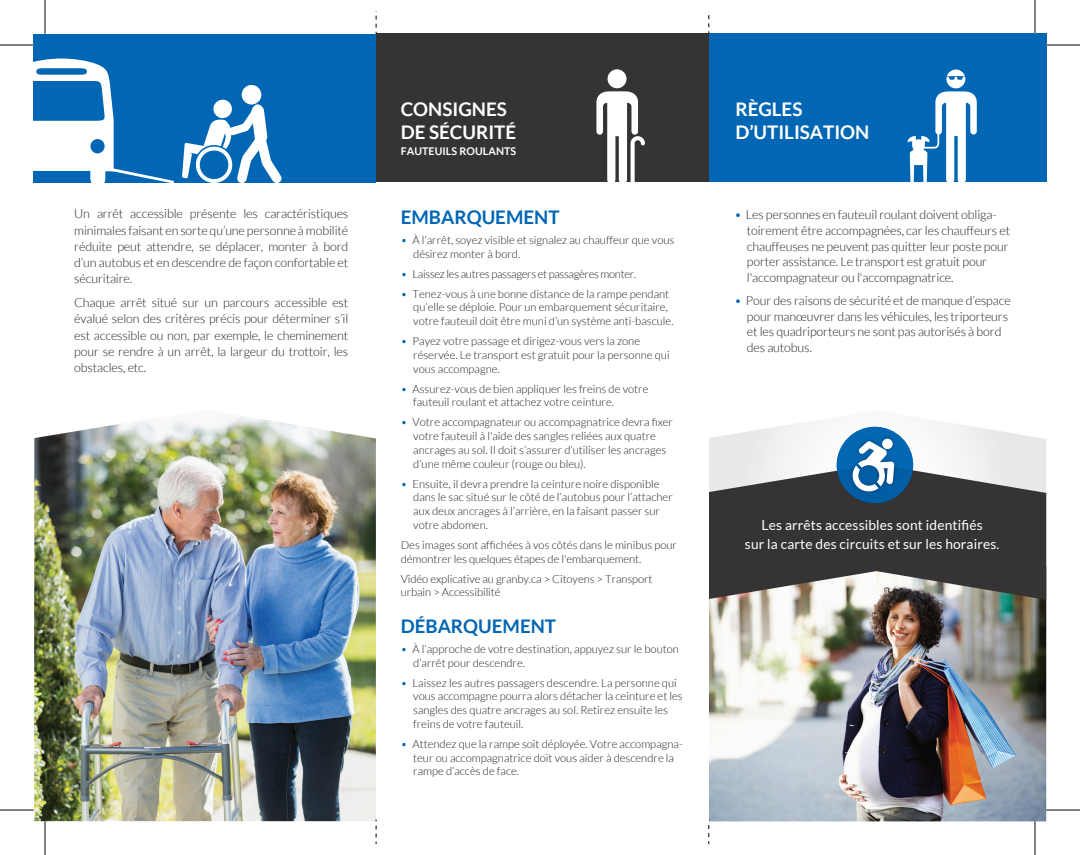
<style>
.page{position:relative;width:1080px;height:855px;background:#fff}
.page>*{position:absolute;margin:0;border:0;box-sizing:border-box;transform-origin:0 0}
.t1{font:700 18.75px/22.5px "Lato";color:#fff}
.t2{font:700 18.75px "Lato";color:#0166b3}
.t3{font:13.75px/18.8px "Lato";letter-spacing:.01em;color:#fff;text-align:center}
.t4{font:300 12.5px/16.2px "Lato";letter-spacing:-.01em;color:#231f20}
.t5{font:300 11.25px/13.8px "Lato";color:#231f20}
.t6{font:300 11.25px "Lato";letter-spacing:-.03em;color:#231f20}
.t7{font:700 10.62px "Lato";letter-spacing:.005em;color:#fff}
.s1{color:#0166b3}
</style>
<div class="page">
<svg style="left:709px;top:420px;width:337px;height:44px"></svg>
<img style="left:34px;top:416px;width:342px;height:405px">
<img style="left:709px;top:600px;width:337px;height:221px">
<div style="left:34px;top:34px;width:342px;height:148px;background:#0166b3"></div>
<div style="left:709px;top:34px;width:337px;height:148px;background:#0166b3"></div>
<svg style="left:908px;top:70px;width:69px;height:112px"></svg>
<svg style="left:33px;top:58px;width:141px;height:125px"></svg>
<div style="left:376px;top:34px;width:333px;height:148px;background:#363334"></div>
<svg style="left:709px;top:464px;width:337px;height:136px;background:#595757"></svg>
<svg style="left:837px;top:427px;width:76px;height:76px"></svg>
<img style="left:847px;top:433px;width:53px;height:65px">
<svg style="left:851px;top:441px;width:43px;height:52px"></svg>
<div style="left:882px;top:439px;width:11px;height:10px;background:#fff;border-radius:50%"></div>
<svg style="left:596px;top:91px;width:49px;height:91px"></svg>
<div style="left:608px;top:69px;width:19px;height:19px;background:#fff;border-radius:50%"></div>
<svg style="left:709px;top:11px;width:1px;height:22px"></svg>
<svg style="left:709px;top:819px;width:1px;height:25px"></svg>
<svg style="left:376px;top:11px;width:1px;height:23px"></svg>
<svg style="left:376px;top:820px;width:1px;height:24px"></svg>
<div style="left:242px;top:85px;width:19px;height:20px;background:#fff;border-radius:50%"></div>
<svg style="left:182px;top:99px;width:100px;height:84px"></svg>
<hr style="left:0;top:45px;width:34px;height:1px;background:#000">
<hr style="left:1046px;top:45px;width:34px;height:1px;background:#000">
<hr style="left:0;top:810px;width:34px;height:1px;background:#000">
<hr style="left:1046px;top:810px;width:34px;height:1px;background:#000">
<hr style="left:45px;top:0;width:1px;height:34px;background:#000">
<hr style="left:45px;top:821px;width:1px;height:34px;background:#000">
<hr style="left:1035px;top:0;width:1px;height:34px;background:#000">
<hr style="left:1035px;top:821px;width:1px;height:34px;background:#000">
<p class="t4" style="left:74px;top:206px;width:276px;text-align:justify">Un arrêt accessible présente les caractéristiques minimales faisant en sorte qu’une personne à mobilité réduite peut attendre, se déplacer, monter à bord d’un autobus et en descendre de façon confortable et sécuritaire.</p>
<p class="t4" style="left:74px;top:295px;width:276px;text-align:justify">Chaque arrêt situé sur un parcours accessible est évalué selon des critères précis pour déterminer s’il est accessible ou non, par exemple, le cheminement pour se rendre à un arrêt, la largeur du trottoir, les obstacles, etc.</p>
<h1 class="t1" style="left:401px;top:98px;width:117px">CONSIGNES<br>DE SÉCURITÉ</h1>
<p class="t7" style="left:401px;top:145px;width:117px">FAUTEUILS ROULANTS</p>
<h1 class="t2" style="left:401px;top:206px;width:160px">EMBARQUEMENT</h1>
<p class="t5" style="left:413px;top:233px;width:263px;text-indent:-12px"><span class="s1">•</span> À l’arrêt, soyez visible et signalez au chauffeur que vous désirez monter à bord.</p>
<p class="t6" style="left:401px;top:268px;width:237px"><span class="s1">•</span> Laissez les autres passagers et passagères monter.</p>
<p class="t5" style="left:413px;top:287px;width:262px;text-indent:-12px"><span class="s1">•</span> Tenez-vous à une bonne distance de la rampe pendant qu’elle se déploie. Pour un embarquement sécuritaire, votre fauteuil doit être muni d’un système anti-bascule.</p>
<p class="t5" style="left:413px;top:334px;width:258px;text-indent:-12px"><span class="s1">•</span> Payez votre passage et dirigez-vous vers la zone réservée. Le transport est gratuit pour la personne qui vous accompagne.</p>
<p class="t5" style="left:413px;top:382px;width:237px;text-indent:-12px"><span class="s1">•</span> Assurez-vous de bien appliquer les freins de votre fauteuil roulant et attachez votre ceinture.</p>
<p class="t5" style="left:413px;top:415px;width:261px;text-indent:-12px"><span class="s1">•</span> Votre accompagnateur ou accompagnatrice devra fixer votre fauteuil à l'aide des sangles reliées aux quatre ancrages au sol. Il doit s’assurer d’utiliser les ancrages d’une même couleur (rouge ou bleu).</p>
<p class="t5" style="left:413px;top:477px;width:261px;text-indent:-12px"><span class="s1">•</span> Ensuite, il devra prendre la ceinture noire disponible dans le sac situé sur le côté de l’autobus pour l’attacher aux deux ancrages à l’arrière, en la faisant passer sur votre abdomen.</p>
<p class="t5" style="left:401px;top:538px;width:278px">Des images sont affichées à vos côtés dans le minibus pour démontrer les quelques étapes de l'embarquement.</p>
<p class="t5" style="left:401px;top:572px;width:253px">Vidéo explicative au granby.ca &gt; Citoyens &gt; Transport urbain &gt; Accessibilité</p>
<h1 class="t2" style="left:401px;top:615px;width:157px">DÉBARQUEMENT</h1>
<p class="t5" style="left:413px;top:642px;width:267px;text-indent:-12px"><span class="s1">•</span> À l’approche de votre destination, appuyez sur le bouton d’arrêt pour descendre.</p>
<p class="t5" style="left:413px;top:676px;width:271px;text-indent:-12px"><span class="s1">•</span> Laissez les autres passagers descendre. La personne qui vous accompagne pourra alors détacher la ceinture et les sangles des quatre ancrages au sol. Retirez ensuite les freins de votre fauteuil.</p>
<p class="t5" style="left:413px;top:737px;width:271px;text-indent:-12px"><span class="s1">•</span> Attendez que la rampe soit déployée. Votre accompagna&shy;teur ou accompagnatrice doit vous aider à descendre la rampe d’accès de face.</p>
<h1 class="t1" style="left:735px;top:98px;width:136px">RÈGLES<br>D’UTILISATION</h1>
<p class="t4" style="left:747px;top:207px;width:265px;line-height:15.6px;text-indent:-12px"><span class="s1">•</span> Les personnes en fauteuil roulant doivent obliga&shy;toirement être accompagnées, car les chauffeurs et chauffeuses ne peuvent pas quitter leur poste pour porter assistance. Le transport est gratuit pour l'accompagnateur ou l'accompagnatrice.</p>
<p class="t4" style="left:747px;top:293px;width:265px;line-height:15.6px;text-indent:-12px"><span class="s1">•</span> Pour des raisons de sécurité et de manque d’espace pour manœuvrer dans les véhicules, les triporteurs et les quadriporteurs ne sont pas autorisés à bord des autobus.</p>
<p class="t3" style="left:745px;top:516px;width:256px">Les arrêts accessibles sont identifiés<br>sur la carte des circuits et sur les horaires.</p>
</div>
